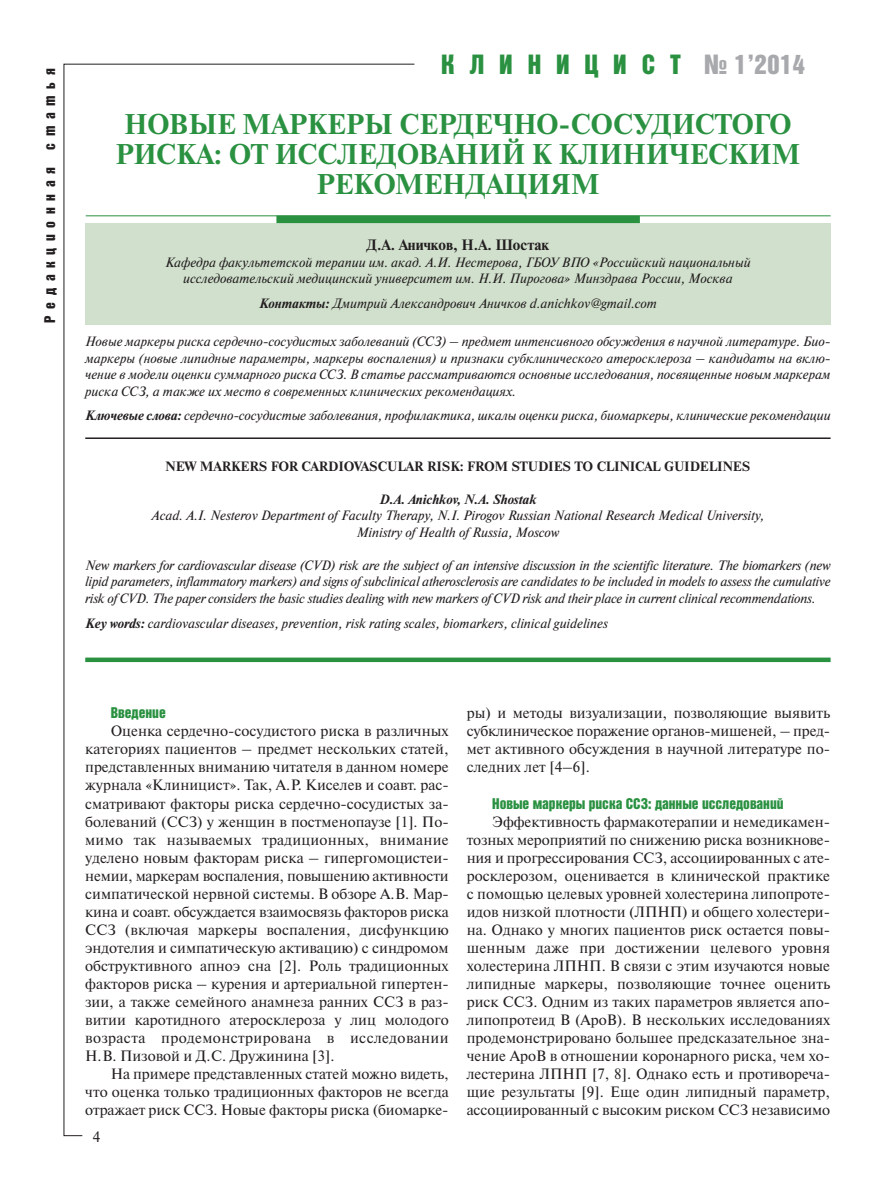
<style>
.page{position:relative;width:893px;height:1190px;background:#fff}
.page>*{position:absolute;margin:0;border:0;box-sizing:border-box;transform-origin:0 0}
.t1{font:700 28.5px/30px "Newton C";color:#2a9141;text-align:center}
.t2{font:27px "Bastion Kontrast Alt C";letter-spacing:.55em;color:#2a9141}
.t3{font:15px/18px "Newton C";color:#231f20;text-align:justify}
.t4{font:15px "Bastion Kontrast Alt C";color:#2a9141}
.t5{font:700 15px "Newton C";color:#231f20}
.t6{font:15px "Bastion Kontrast Alt C";letter-spacing:.45em;color:#231f20}
.t7{font:italic 13.5px/16.5px "Newton C";color:#231f20;text-align:center}
.t8{font:700 13.5px "Newton C";color:#231f20}
.t9{font:italic 700 13.5px "Newton C";color:#231f20}
.s1{color:#a8a9ad}
.s2{font-weight:700}
</style>
<div class="page">
<svg style="left:63px;top:64px;width:351px;height:1072px"></svg>
<div style="left:85px;top:223px;width:745px;height:101px;background:#d1e0cd"></div>
<div style="left:276px;top:215px;width:363px;height:8px;background:#2a9141"></div>
<hr style="left:86px;top:215px;width:744px;height:1px;background:#2a9141">
<hr style="left:85px;top:437px;width:745px;height:2px;background:#231f20">
<div style="left:85px;top:657px;width:745px;height:5px;background:#2a9141"></div>
<p class="t6" style="left:44px;top:323px;width:256px;rotate:-90deg">Редакционная статья</p>
<h2 class="t2" style="left:441px;top:55px;width:365px">КЛИНИЦИСТ <span class="s1">№ 1’2014</span></h2>
<h1 class="t1" style="left:115px;top:111px;width:686px">НОВЫЕ МАРКЕРЫ СЕРДЕЧНО-СОСУДИСТОГО<br>РИСКА: ОТ ИССЛЕДОВАНИЙ К КЛИНИЧЕСКИМ<br>РЕКОМЕНДАЦИЯМ</h1>
<p class="t5" style="left:366px;top:239px;width:184px">Д.А. Аничков, Н.А. Шостак</p>
<p class="t7" style="left:165px;top:255px;width:586px">Кафедра факультетской терапии им. акад. А.И. Нестерова, ГБОУ ВПО «Российский национальный исследовательский медицинский университет им. Н.И. Пирогова» Минздрава России, Москва</p>
<p class="t7" style="left:259px;top:297px;width:399px"><span class="s2">Контакты:</span> Дмитрий Александрович Аничков d.anichkov@gmail.com</p>
<p class="t7" style="left:85px;top:334px;width:746px;text-align:justify">Новые маркеры риска сердечно-сосудистых заболеваний (ССЗ) – предмет интенсивного обсуждения в научной литературе. Био&shy;маркеры (новые липидные параметры, маркеры воспаления) и признаки субклинического атеросклероза – кандидаты на вклю&shy;чение в модели оценки суммарного риска ССЗ. В статье рассматриваются основные исследования, посвященные новым маркерам риска ССЗ, а также их место в современных клинических рекомендациях.</p>
<p class="t7" style="left:85px;top:409px;width:746px"><span class="s2">Ключевые слова:</span> сердечно-сосудистые заболевания, профилактика, шкалы оценки риска, биомаркеры, клинические рекомендации</p>
<p class="t8" style="left:165px;top:461px;width:586px">NEW MARKERS FOR CARDIOVASCULAR RISK: FROM STUDIES TO CLINICAL GUIDELINES</p>
<p class="t9" style="left:379px;top:494px;width:158px">D.A. Anichkov, N.A. Shostak</p>
<p class="t7" style="left:151px;top:508px;width:613px">Acad. A.I. Nesterov Department of Faculty Therapy, N.I. Pirogov Russian National Research Medical University,<br>Ministry of Health of Russia, Moscow</p>
<p class="t7" style="left:85px;top:558px;width:746px;text-align:justify">New markers for cardiovascular disease (CVD) risk are the subject of an intensive discussion in the scientific literature. The biomarkers (new lipid parameters, inflammatory markers) and signs of subclinical atherosclerosis are candidates to be included in models to assess the cumulative risk of CVD. The paper considers the basic studies dealing with new markers of CVD risk and their place in current clinical recommendations.</p>
<p class="t7" style="left:85px;top:616px;width:524px"><span class="s2">Key words:</span> cardiovascular diseases, prevention, risk rating scales, biomarkers, clinical guidelines</p>
<p class="t4" style="left:111px;top:707px;width:56px">Введение</p>
<p class="t3" style="left:85px;top:723px;width:365px;text-indent:26px">Оценка сердечно-сосудистого риска в различных категориях пациентов – предмет нескольких статей, представленных вниманию читателя в данном номере журнала «Клиницист». Так, А. Р. Киселев и соавт. рас&shy;сматривают факторы риска сердечно-сосудистых за&shy;болеваний (ССЗ) у женщин в постменопаузе [1]. По&shy;мимо так называемых традиционных, внимание уделено новым факторам риска – гипергомоцистеи&shy;немии, маркерам воспаления, повышению активности симпатической нервной системы. В обзоре А. В. Мар&shy;кина и соавт. обсуждается взаимосвязь факторов риска ССЗ (включая маркеры воспаления, дисфункцию эндотелия и симпатическую активацию) с синдромом обструктивного апноэ сна [2]. Роль традиционных факторов риска – курения и артериальной гипертен&shy;зии, а также семейного анамнеза ранних ССЗ в раз&shy;витии каротидного атеросклероза у лиц молодого возраста продемонстрирована в исследовании Н. В. Пизовой и Д. С. Дружинина [3].</p>
<p class="t3" style="left:85px;top:1065px;width:365px;text-indent:26px">На примере представленных статей можно видеть, что оценка только традиционных факторов не всегда отражает риск ССЗ. Новые факторы риска (биомарке-</p>
<p class="t3" style="left:93px;top:1128px;width:9px">4</p>
<p class="t3" style="left:466px;top:705px;width:365px">ры) и методы визуализации, позволяющие выявить субклиническое поражение органов-мишеней, – пред&shy;мет активного обсуждения в научной литературе по&shy;следних лет [4–6].</p>
<p class="t4" style="left:492px;top:797px;width:293px">Новые маркеры риска ССЗ: данные исследований</p>
<p class="t3" style="left:466px;top:813px;width:365px;text-indent:26px">Эффективность фармакотерапии и немедикамен&shy;тозных мероприятий по снижению риска возникнове&shy;ния и прогрессирования ССЗ, ассоциированных с ате&shy;росклерозом, оценивается в клинической практике с помощью целевых уровней холестерина липопроте&shy;идов низкой плотности (ЛПНП) и общего холестери&shy;на. Однако у многих пациентов риск остается повы&shy;шенным даже при достижении целевого уровня холестерина ЛПНП. В связи с этим изучаются новые липидные маркеры, позволяющие точнее оценить риск ССЗ. Одним из таких параметров является апо&shy;липопротеид B (ApoB). В нескольких исследованиях продемонстрировано большее предсказательное зна&shy;чение ApoB в отношении коронарного риска, чем хо&shy;лестерина ЛПНП [7, 8]. Однако есть и противореча&shy;щие результаты [9]. Еще один липидный параметр, ассоциированный с высоким риском ССЗ независимо</p>
</div>
